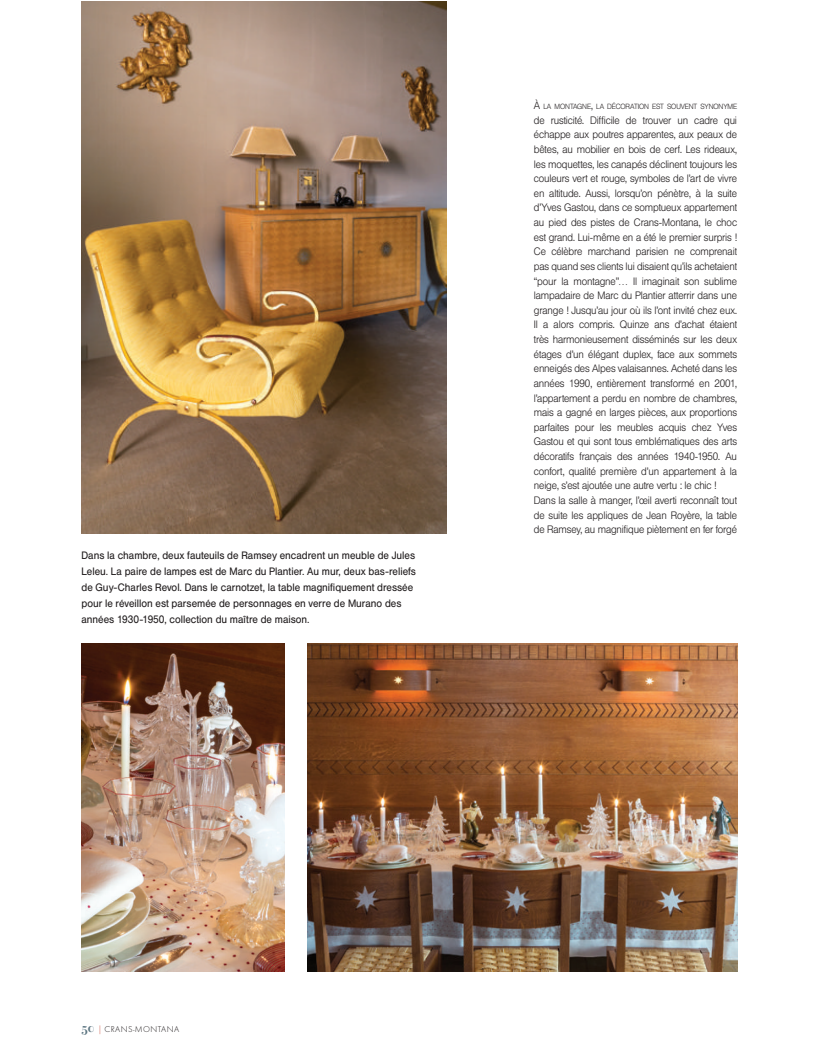
<style>
.page{position:relative;width:815px;height:1053px;background:#fff}
.page>*{position:absolute;margin:0;border:0;box-sizing:border-box;transform-origin:0 0}
.t1{font:300 10.62px/14.6px "Helvetica BQ";letter-spacing:-.015em;color:#231f20;scale:.95 1}
.t2{font:10.62px/16.1px "Helvetica BQ";color:#231f20;scale:.95 1}
.t3{font:300 8.75px "Elle Gabor";letter-spacing:.05em;color:#231f20}
.t4{font:300 7.38px "Helvetica BQ";letter-spacing:-.01em;color:#231f20;scale:.95 1}
.s1{font-size:10.62px}
.s2{font-family:"Bauer Bodoni Bold Os F";font-weight:400;font-size:12.5px;color:#5d7682}
.s3{color:#ca4532}
</style>
<div class="page">
<img style="left:81px;top:1px;width:365px;height:532px">
<img style="left:308px;top:643px;width:429px;height:328px">
<img style="left:81px;top:643px;width:204px;height:328px">
<p class="t2" style="left:81px;top:547px;width:354px">Dans la chambre, deux fauteuils de Ramsey encadrent un meuble de Jules Leleu. La paire de lampes est de Marc du Plantier. Au mur, deux bas-reliefs de Guy-Charles Revol. Dans le carnotzet, la table magnifiquement dressée pour le réveillon est parsemée de personnages en verre de Murano des années 1930-1950, collection du maître de maison.</p>
<p class="t4" style="left:534px;top:102px;width:215px"><span class="s1">À</span> LA MONTAGNE<span class="s1">,</span> LA DÉCORATION EST SOUVENT SYNONYME</p>
<p class="t1" style="left:534px;top:113px;width:215px">de rusticité. Difficile de trouver un cadre qui échappe aux poutres apparentes, aux peaux de bêtes, au mobilier en bois de cerf. Les rideaux, les moquettes, les canapés déclinent toujours les couleurs vert et rouge, symboles de l’art de vivre en altitude. Aussi, lorsqu’on pénètre, à la suite d’Yves Gastou, dans ce somptueux appartement au pied des pistes de Crans-Montana, le choc est grand. Lui-même en a été le premier surpris !<br>Ce célèbre marchand parisien ne comprenait pas quand ses clients lui disaient qu’ils achetaient “pour la montagne”… Il imaginait son sublime lampadaire de Marc du Plantier atterrir dans une grange ! Jusqu’au jour où ils l’ont invité chez eux.<br>Il a alors compris. Quinze ans d’achat étaient très harmonieusement disséminés sur les deux étages d’un élégant duplex, face aux sommets enneigés des Alpes valaisannes. Acheté dans les années 1990, entièrement transformé en 2001, l’appartement a perdu en nombre de chambres, mais a gagné en larges pièces, aux proportions parfaites pour les meubles acquis chez Yves Gastou et qui sont tous emblématiques des arts décoratifs français des années 1940-1950. Au confort, qualité première d’un appartement à la neige, s’est ajoutée une autre vertu : le chic !<br>Dans la salle à manger, l’œil averti reconnaît tout de suite les appliques de Jean Royère, la table de Ramsey, au magnifique piètement en fer forgé</p>
<p class="t3" style="left:81px;top:1024px;width:99px"><span class="s2">50</span> <span class="s3">|</span> CRANS-MONTANA</p>
</div>
